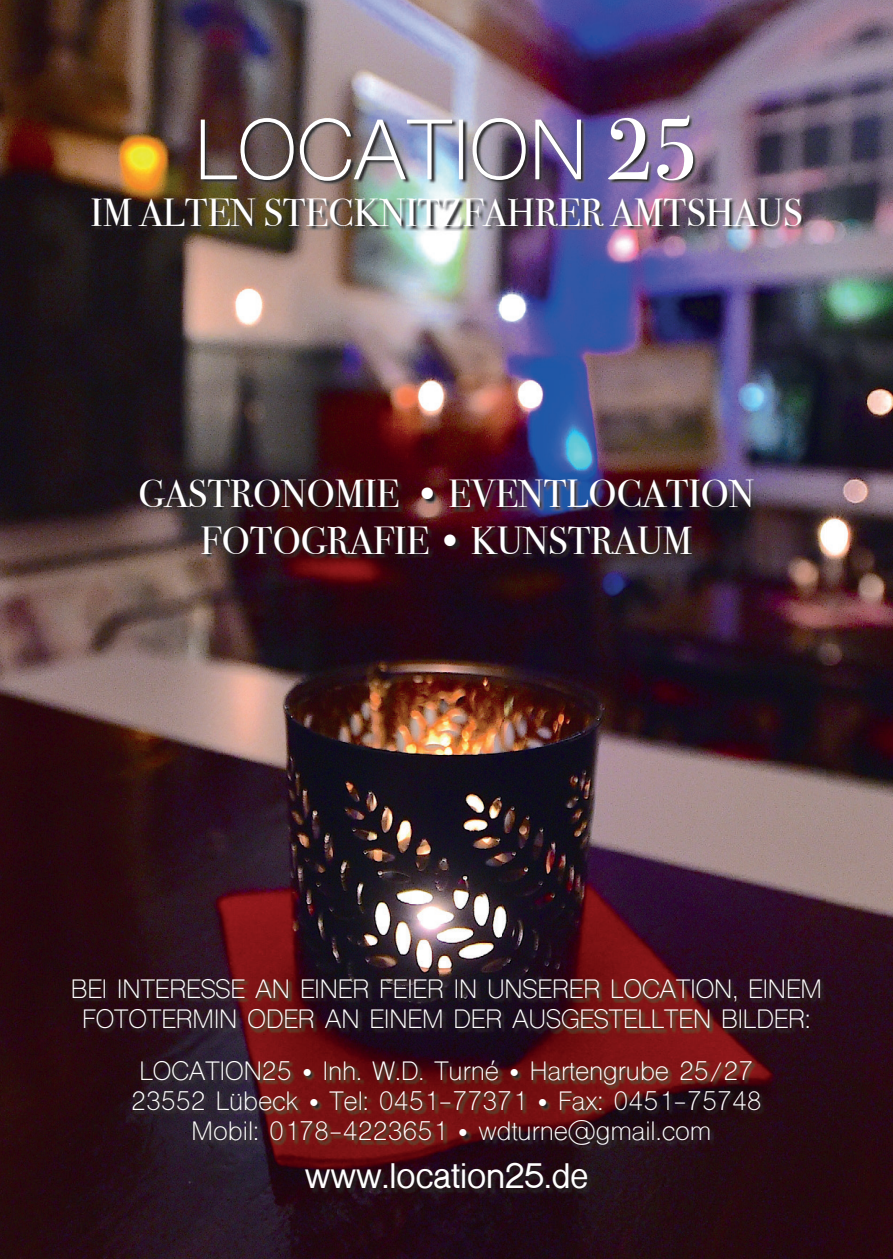
<style>
.page{position:relative;width:893px;height:1259px;background:#fff}
.page>*{position:absolute;margin:0;border:0;box-sizing:border-box;transform-origin:0 0}
.t1{font:81px "Shree Dev 0714";color:#fff}
.t2{font:39px/46.8px "Bodoni Svty Two ITCTT";color:#fff;text-align:center}
.t3{font:700 33px "Shree Dev 0714";color:#fff}
.t4{font:25.2px/30.3px "Shree Dev 0714";color:#fff;text-align:center}
.s1{font-family:"Bodoni Svty Two ITCTT";font-size:87px}
</style>
<div class="page">
<img style="left:0;top:0;width:893px;height:1259px">
<img style="left:73px;top:116px;width:752px;height:1077px">
<h1 class="t1" style="left:194px;top:101px;width:506px">LOCATION <span class="s1">25</span></h1>
<h2 class="t2" style="left:91px;top:185px;width:713px">IM ALTEN STECKNITZFAHRER AMTSHAUS</h2>
<h2 class="t2" style="left:139px;top:466px;width:617px">GASTRONOMIE • EVENTLOCATION<br>FOTOGRAFIE • KUNSTRAUM</h2>
<p class="t4" style="left:71px;top:977px;width:753px">BEI INTERESSE AN EINER FEIER IN UNSERER LOCATION, EINEM<br>FOTOTERMIN ODER AN EINEM DER AUSGESTELLTEN BILDER:</p>
<p class="t4" style="left:131px;top:1058px;width:632px">LOCATION25 • Inh. W.D. Turné • Hartengrube 25/27<br>23552 Lübeck • Tel: 0451-77371 • Fax: 0451-75748<br>Mobil: 0178-4223651 • wdturne@gmail.com</p>
<h3 class="t3" style="left:305px;top:1157px;width:285px">www.location25.de</h3>
</div>
